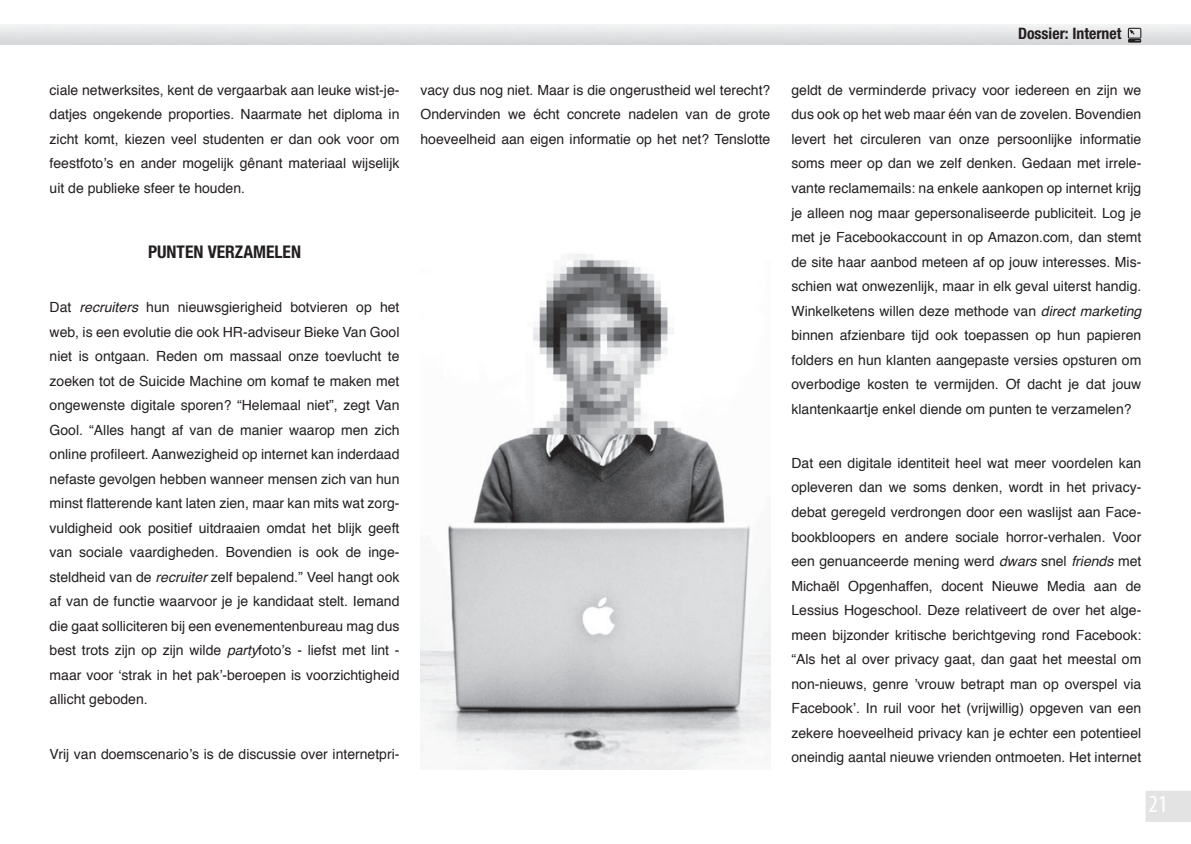
<style>
.page{position:relative;width:1191px;height:844px;background:#fff}
.page>*{position:absolute;margin:0;border:0;box-sizing:border-box;transform-origin:0 0}
.t1{font:condensed 24.5px "Myriad Pro";color:#fff}
.t2{font:700 condensed 17.5px "Helvetica Neue LT Std";color:#231f20}
.t3{font:700 condensed 15.75px "Helvetica Neue LT Std";color:#231f20}
.t4{font:14px/24.5px "Helvetica";color:#231f20;text-align:justify}
.s1{font-style:italic}
</style>
<div class="page">
<svg style="left:1145px;top:791px;width:46px;height:30px"></svg>
<svg style="left:1127px;top:28px;width:14px;height:15px"></svg>
<img style="left:420px;top:254px;width:350px;height:515px">
<p class="t4" style="left:50px;top:78px;width:351px">ciale netwerksites, kent de vergaarbak aan leuke wist-je&shy;datjes ongekende proporties. Naarmate het diploma in zicht komt, kiezen veel studenten er dan ook voor om feestfoto’s en ander mogelijk gênant materiaal wijselijk uit de publieke sfeer te houden.</p>
<p class="t2" style="left:148px;top:241px;width:71px">PUNTEN VERZAME</p>
<p class="t2" style="left:274px;top:241px;width:28px">LEN</p>
<p class="t4" style="left:50px;top:295px;width:351px">Dat <span class="s1">recruiters</span> hun nieuwsgierigheid botvieren op het web, is een evolutie die ook HR-adviseur Bieke Van Gool niet is ontgaan. Reden om massaal onze toevlucht te zoeken tot de Suicide Machine om komaf te maken met ongewenste digitale sporen? “Helemaal niet”, zegt Van Gool. “Alles hangt af van de manier waarop men zich online profileert. Aanwezigheid op internet kan inderdaad nefaste gevolgen hebben wanneer mensen zich van hun minst flatterende kant laten zien, maar kan mits wat zorg&shy;vuldigheid ook positief uitdraaien omdat het blijk geeft van sociale vaardigheden. Bovendien is ook de inge&shy;steldheid van de <span class="s1">recruiter</span> zelf bepalend.” Veel hangt ook af van de functie waarvoor je je kandidaat stelt. Iemand die gaat solliciteren bij een evenementenbureau mag dus best trots zijn op zijn wilde <span class="s1">party</span>foto’s - liefst met lint - maar voor ‘strak in het pak’-beroepen is voorzichtigheid allicht geboden.</p>
<p class="t4" style="left:50px;top:741px;width:351px">Vrij van doemscenario’s is de discussie over internetpri-</p>
<p class="t3" style="left:1018px;top:24px;width:105px">DOSSIER: INTERNET</p>
<p class="t4" style="left:420px;top:78px;width:351px">vacy dus nog niet. Maar is die ongerustheid wel terecht?<br>Ondervinden we écht concrete nadelen van de grote hoeveelheid aan eigen informatie op het net? Tenslotte</p>
<p class="t4" style="left:791px;top:78px;width:351px">geldt de verminderde privacy voor iedereen en zijn we dus ook op het web maar één van de zovelen. Bovendien levert het circuleren van onze persoonlijke informatie soms meer op dan we zelf denken. Gedaan met irrele&shy;vante reclamemails: na enkele aankopen op internet krijg je alleen nog maar gepersonaliseerde publiciteit. Log je met je Facebookaccount in op Amazon.com, dan stemt de site haar aanbod meteen af op jouw interesses. Mis&shy;schien wat onwezenlijk, maar in elk geval uiterst handig.<br>Winkelketens willen deze methode van <span class="s1">direct marketing </span>binnen afzienbare tijd ook toepassen op hun papieren folders en hun klanten aangepaste versies opsturen om overbodige kosten te vermijden. Of dacht je dat jouw klantenkaartje enkel diende om punten te verzamelen?</p>
<p class="t4" style="left:791px;top:451px;width:351px">Dat een digitale identiteit heel wat meer voordelen kan opleveren dan we soms denken, wordt in het privacy&shy;debat geregeld verdrongen door een waslijst aan Face&shy;bookbloopers en andere sociale horror-verhalen. Voor een genuanceerde mening werd <span class="s1">dwars</span> snel <span class="s1">friends</span> met Michaël Opgenhaffen, docent Nieuwe Media aan de Lessius Hogeschool. Deze relativeert de over het alge&shy;meen bijzonder kritische berichtgeving rond Facebook: “Als het al over privacy gaat, dan gaat het meestal om non-nieuws, genre ’vrouw betrapt man op overspel via Facebook’. In ruil voor het (vrijwillig) opgeven van een zekere hoeveelheid privacy kan je echter een potentieel oneindig aantal nieuwe vrienden ontmoeten. Het internet</p>
<h1 class="t1" style="left:1148px;top:790px;width:20px">21</h1>
</div>
